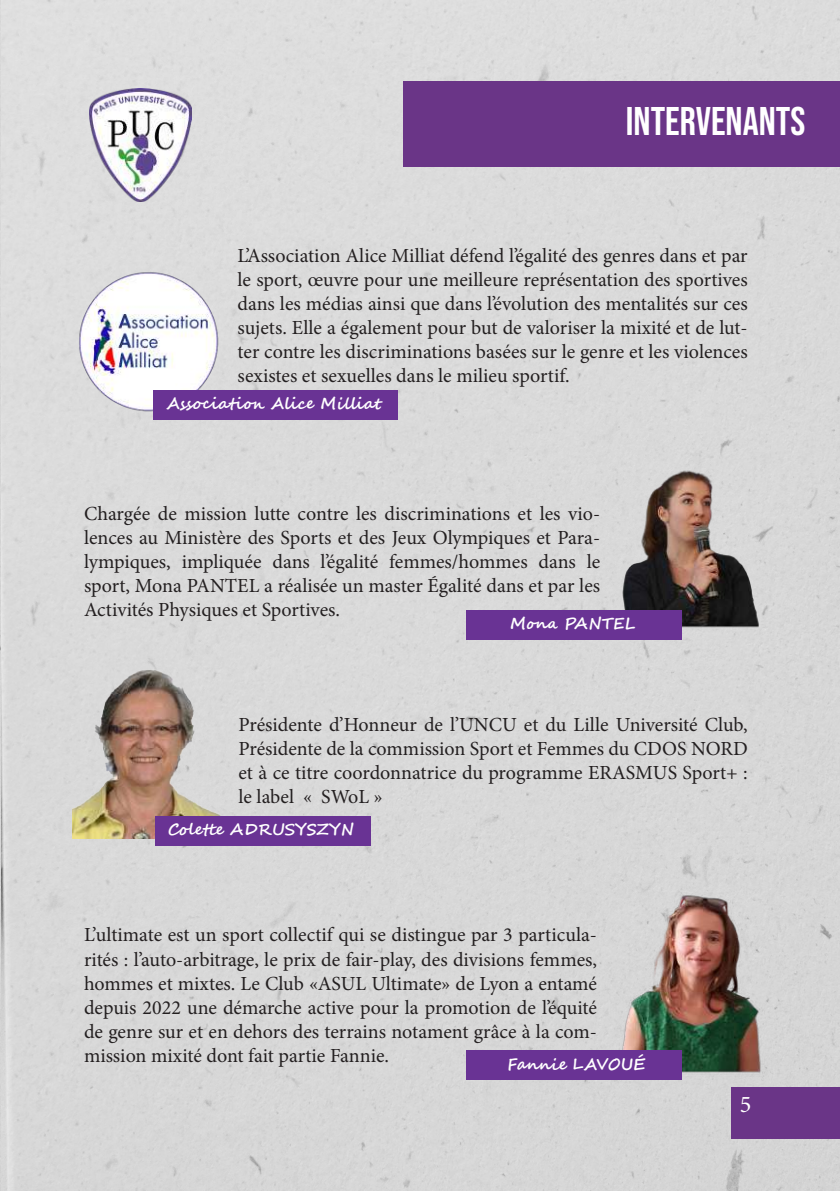
<style>
.page{position:relative;width:840px;height:1191px;background:#fff}
.page>*{position:absolute;margin:0;border:0;box-sizing:border-box;transform-origin:0 0}
.t1{font:40px "Bebas Neue";color:#fff}
.t2{font:24px "Minion Pro";color:#fff}
.t3{font:20px/24px "Minion Pro";color:#231f20;text-align:justify}
.t4{font:700 16px "Segoe Script";color:#fff}
</style>
<div class="page">
<div style="left:0;top:0;width:839px;height:1191px;background:#d9d9d9"></div>
<div style="left:731px;top:1087px;width:108px;height:51px;background:#6a3587"></div>
<div style="left:403px;top:81px;width:436px;height:85px;background:#6a3587"></div>
<img style="left:89px;top:88px;width:102px;height:113px">
<img style="left:67px;top:260px;width:162px;height:162px">
<div style="left:153px;top:390px;width:244px;height:29px;background:#693394"></div>
<img style="left:602px;top:462px;width:172px;height:173px">
<div style="left:465px;top:610px;width:216px;height:30px;background:#693394"></div>
<img style="left:72px;top:663px;width:150px;height:175px">
<div style="left:154px;top:815px;width:216px;height:30px;background:#693394"></div>
<img style="left:612px;top:886px;width:152px;height:191px">
<div style="left:465px;top:1050px;width:216px;height:30px;background:#693394"></div>
<h1 class="t1" style="left:625px;top:98px;width:181px">INTERVENANTS</h1>
<p class="t3" style="left:237px;top:243px;width:511px">L’Association Alice Milliat défend l’égalité des genres dans et par le sport, œuvre pour une meilleure représentation des sportives dans les médias ainsi que dans l’évolution des mentalités sur ces sujets. Elle a également pour but de valoriser la mixité et de lut&shy;ter contre les discriminations basées sur le genre et les violences sexistes et sexuelles dans le milieu sportif.</p>
<p class="t4" style="left:166px;top:390px;width:215px">Association Alice Milliat</p>
<p class="t3" style="left:84px;top:502px;width:517px">Chargée de mission lutte contre les discriminations et les vio&shy;lences au Ministère des Sports et des Jeux Olympiques et Para&shy;lympiques, impliquée dans l’égalité femmes/hommes dans le sport, Mona PANTEL a réalisée un master Égalité dans et par les Activités Physiques et Sportives.</p>
<p class="t4" style="left:510px;top:610px;width:127px">Mona PANTEL</p>
<p class="t3" style="left:238px;top:712px;width:510px">Présidente d’Honneur de l’UNCU et du Lille Université Club, Présidente de la commission Sport et Femmes du CDOS NORD et à ce titre coordonnatrice du programme ERASMUS Sport+ : le label « SWoL »</p>
<p class="t4" style="left:168px;top:816px;width:188px">Colette ADRUSYSZYN</p>
<p class="t3" style="left:84px;top:923px;width:514px">L’ultimate est un sport collectif qui se distingue par 3 particula&shy;rités : l’auto-arbitrage, le prix de fair-play, des divisions femmes, hommes et mixtes. Le Club «ASUL Ultimate» de Lyon a entamé depuis 2022 une démarche active pour la promotion de l’équité de genre sur et en dehors des terrains notament grâce à la com&shy;mission mixité dont fait partie Fannie.</p>
<p class="t4" style="left:507px;top:1051px;width:139px">Fannie LAVOUÉ</p>
<p class="t2" style="left:739px;top:1088px;width:13px">5</p>
</div>
